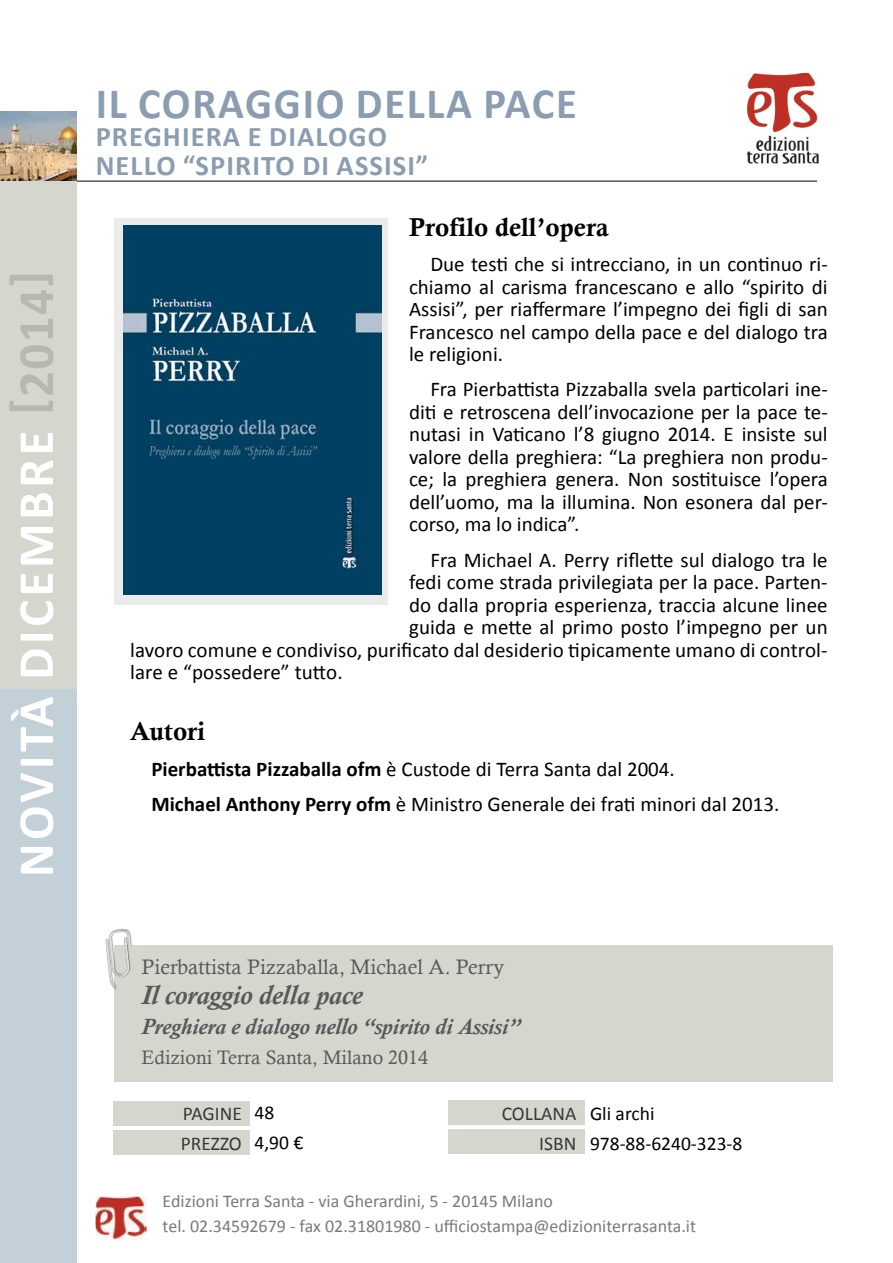
<style>
.page{position:relative;width:893px;height:1263px;background:#fff}
.page>*{position:absolute;margin:0;border:0;box-sizing:border-box;transform-origin:0 0}
.t1{font:700 51px "Calibri";letter-spacing:.07em;color:#fff}
.t2{font:700 51px "Calibri";color:#b6b9b2}
.t3{font:700 43.5px "Calibri";letter-spacing:.04em;color:#8a9db1}
.t4{font:700 28.5px/28.5px "Calibri";letter-spacing:.04em;color:#8a9db1}
.t5{font:italic 700 27px "Calisto";letter-spacing:-.01em;color:#58595b}
.t6{font:25.8px "Calis MT Bol";color:#000}
.t7{font:italic 700 22.5px "Calisto";letter-spacing:-.01em;color:#58595b}
.t8{font:21px/45px "Calibri";color:#000}
.t9{font:21px "Calisto";color:#58595b}
.t10{font:19.5px/30px "Calibri";color:#000}
.t11{font:19.5px "Calisto";color:#58595b}
.t12{font:19.5px/29.5px "Calibri";color:#383839}
.t13{font:18px/25.2px "Calibri";color:#797a7d}
.s1{font-weight:700}
</style>
<div class="page">
<img style="left:95px;top:1196px;width:52px;height:44px">
<img style="left:748px;top:73px;width:71px;height:90px">
<img style="left:0;top:111px;width:77px;height:52px">
<div style="left:115px;top:218px;width:273px;height:386px;background:#ebebec"></div>
<img style="left:123px;top:225px;width:259px;height:370px">
<div style="left:0;top:689px;width:77px;height:574px;background:#c4d0d7"></div>
<hr style="left:77px;top:181px;width:740px;height:1px;background:#000">
<div style="left:0;top:163px;width:77px;height:526px;background:#d5d7ce"></div>
<div style="left:114px;top:945px;width:719px;height:136px;background:#d5d7ce"></div>
<div style="left:105px;top:929px;width:27px;height:62px;background:#000;opacity:.43"></div>
<img style="left:105px;top:930px;width:26px;height:59px">
<div style="left:448px;top:1129px;width:137px;height:25px;background:#d5d7ce"></div>
<div style="left:448px;top:1100px;width:137px;height:25px;background:#d5d7ce"></div>
<div style="left:114px;top:1130px;width:136px;height:25px;background:#d5d7ce"></div>
<div style="left:114px;top:1101px;width:136px;height:25px;background:#d5d7ce"></div>
<h1 class="t2" style="left:-2px;top:287px;width:18px;rotate:-90deg">[</h1>
<h1 class="t2" style="left:4px;top:397px;width:110px;rotate:-90deg">2014</h1>
<h1 class="t2" style="left:-2px;top:415px;width:18px;rotate:-90deg">]</h1>
<h1 class="t1" style="left:4px;top:877px;width:448px;rotate:-90deg">NOVITÀ DICEMBRE</h1>
<h2 class="t3" style="left:96px;top:76px;width:483px">IL CORAGGIO DELLA PACE</h2>
<h3 class="t4" style="left:96px;top:121px;width:334px">PREGHIERA E DIALOGO<br>NELLO “SPIRITO DI ASSISI“</h3>
<p class="t6" style="left:409px;top:212px;width:201px">Profilo dell’opera</p>
<p class="t8" style="left:409px;top:263px;width:420px">chiamo al carisma francescano e allo “spirito di</p>
<p class="t8" style="left:409px;top:241px;width:420px;text-align:right">Due testi che si intrecciano in, un continuo -r i<br>Assisi ,” per riaffermare ’l impegno dei figli di san</p>
<p class="t8" style="left:409px;top:319px;width:420px;line-height:22.5px">Francesco nel campo della pace e del dialogo tra le religioni.</p>
<p class="t8" style="left:430px;top:366px;width:399px">Fra Pierbattista Pizzaballa svela particolari ine-</p>
<p class="t8" style="left:409px;top:388px;width:420px">diti e retroscena dell’invocazione per la pace te-</p>
<p class="t8" style="left:409px;top:411px;width:420px">nutasi in Vaticano 8’l giugno 2014. E insiste sul</p>
<p class="t8" style="left:409px;top:433px;width:420px">valore della preghiera “: La preghiera non produ-</p>
<p class="t8" style="left:409px;top:456px;width:420px">ce; la preghiera genera. Non sostituisce ’l opera</p>
<p class="t8" style="left:409px;top:478px;width:420px">dell’uomo, ma la illumina. Non esonera dal per-</p>
<p class="t8" style="left:409px;top:536px;width:420px;text-align:right">Fra Michael .A Perry riflette sul dialogo tra le do dalla propria esperienza, traccia alcune linee</p>
<p class="t8" style="left:409px;top:501px;width:172px">corso, ma lo indica .“</p>
<p class="t8" style="left:409px;top:559px;width:420px">fedi come strada privilegiata per la pace. Parten&shy;guida e mette al primo posto ’l impegno per un</p>
<p class="t8" style="left:130px;top:626px;width:699px">lavoro comune e condiviso, purificato dal desiderio tipicamente umano di control-</p>
<p class="t8" style="left:130px;top:649px;width:214px">lare e “possedere” tutto.</p>
<p class="t6" style="left:130px;top:717px;width:77px">Autori</p>
<p class="t8" style="left:151px;top:750px;width:630px;line-height:35.2px"><span class="s1">Pierbattista Pizzaballa ofm</span> è Custode di Terra Santa dal 2004.<br><span class="s1">Michael Anthony Perry ofm</span> è Ministro Generale dei frati minori dal 2013.</p>
<p class="t9" style="left:142px;top:955px;width:364px">Pierbattista Pizzaballa, Michael A. Perry</p>
<p class="t5" style="left:142px;top:979px;width:222px">Il coraggio della pace</p>
<p class="t7" style="left:142px;top:1013px;width:380px">Preghiera e dialogo nello “spirito di Assisi“</p>
<p class="t11" style="left:142px;top:1046px;width:288px">Edizioni Terra Santa, Milano 2014</p>
<p class="t12" style="left:181px;top:1098px;width:63px">PAGINE<br>PREZZO</p>
<p class="t10" style="left:254px;top:1097px;width:50px">48<br>4,90 €</p>
<p class="t10" style="left:590px;top:1098px;width:154px">Gli archi<br>978-88-6240-323-8</p>
<p class="t12" style="left:502px;top:1098px;width:76px;text-align:right">COLLANA<br>ISBN</p>
<p class="t13" style="left:163px;top:1187px;width:535px">Edizioni Terra Santa - via Gherardini -5, 20145 Milano<br>tel. 02.34592679 - fax 02.31801980 - ufficiostampa@edizioniterrasanta i t.</p>
</div>
